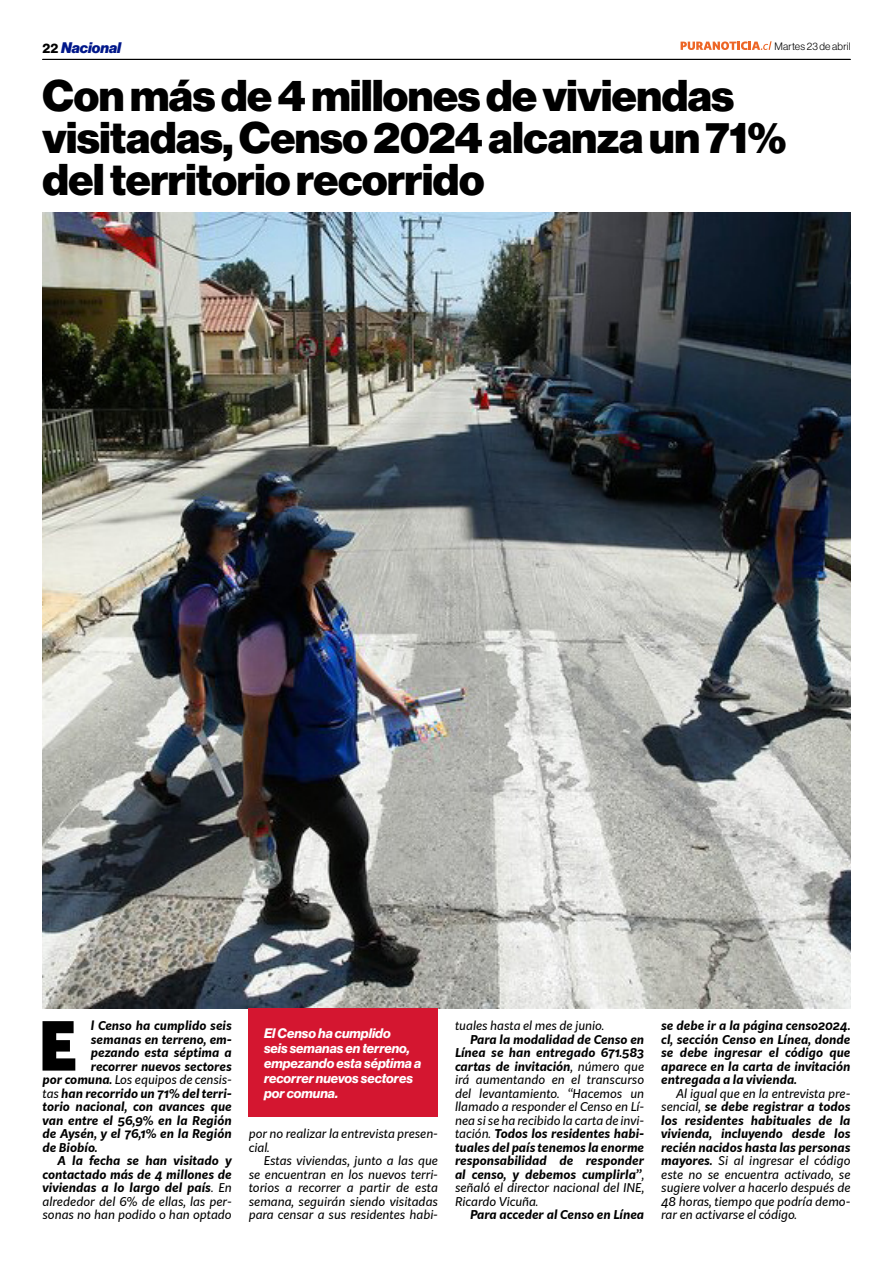
<style>
.page{position:relative;width:893px;height:1263px;background:#fff}
.page>*{position:absolute;margin:0;border:0;box-sizing:border-box;transform-origin:0 0}
.t1{font:900 66.3px "Kit Sans";color:#000}
.t2{font:43.5px/42px "N Haas Grotesk DS Pro 95 Blk";letter-spacing:-.01em;color:#000}
.t3{font:15px "N Haas Grotesk DS Pro 96 Blk It";color:#00178a}
.t4{font:13.5px/15px "N Haas Grotesk DS Pro 76 Bd It";color:#fff}
.t5{font:italic 12px/13.5px "Kit Sans";color:#000;text-align:justify}
.t6{font:italic 700 12px/13.5px "Kit Sans";color:#000;text-align:justify}
.t7{font:10.5px "N Haas Grotesk DS Pro 45 Lt";letter-spacing:.015em;color:#000}
.s1{font-family:"N Haas Grotesk DS Pro 75 Bd";font-size:13.5px;color:#000}
.s2{font-weight:700}
.s3{font-weight:400}
</style>
<div class="page">
<hr style="left:43px;top:59px;width:807px;height:1px;background:#000">
<svg style="left:681px;top:41px;width:91px;height:9px"></svg>
<img style="left:43px;top:213px;width:807px;height:795px">
<div style="left:249px;top:1008px;width:189px;height:109px;background:#d41630"></div>
<p class="t3" style="left:43px;top:39px;width:80px"><span class="s1">22</span> Nacional</p>
<p class="t7" style="left:774px;top:40px;width:78px">Martes 23 de abril</p>
<h2 class="t2" style="left:43px;top:75px;width:745px">Con más de 4 millones de viviendas visitadas, Censo 2024 alcanza un 71% del territorio recorrido</h2>
<h1 class="t1" style="left:39px;top:986px;width:40px">E</h1>
<p class="t6" style="left:91px;top:1018px;width:142px">l Censo ha cumplido seis</p>
<p class="t6" style="left:91px;top:1031px;width:142px">semanas en terreno, em-</p>
<p class="t6" style="left:91px;top:1045px;width:142px">pezando esta séptima a</p>
<p class="t6" style="left:91px;top:1058px;width:142px">recorrer nuevos sectores</p>
<p class="t5" style="left:43px;top:1072px;width:191px"><span class="s2">por comuna.</span> Los equipos de censis-</p>
<p class="t6" style="left:43px;top:1085px;width:191px"><span class="s3">tas</span> han recorrido un 71% del terri-</p>
<p class="t6" style="left:43px;top:1099px;width:191px">torio nacional, con avances que</p>
<p class="t6" style="left:43px;top:1112px;width:191px">van entre el 56,9% en la Región</p>
<p class="t6" style="left:43px;top:1126px;width:191px">de Aysén, y el 76,1% en la Región</p>
<p class="t6" style="left:43px;top:1139px;width:57px">de Biobío.</p>
<p class="t6" style="left:58px;top:1153px;width:176px">A la fecha se han visitado y</p>
<p class="t6" style="left:43px;top:1166px;width:191px">contactado más de 4 millones de</p>
<p class="t6" style="left:43px;top:1180px;width:191px">viviendas a lo largo del país<span class="s3">. En</span></p>
<p class="t5" style="left:43px;top:1194px;width:191px">alrededor del 6% de ellas, las per-</p>
<p class="t5" style="left:43px;top:1207px;width:191px">sonas no han podido o han optado</p>
<p class="t4" style="left:264px;top:1026px;width:159px">El Censo ha cumplido<br>seis semanas en terreno, empezando esta séptima a recorrer nuevos sectores por comuna.</p>
<p class="t5" style="left:249px;top:1126px;width:191px">por no realizar la entrevista presen&shy;cial.</p>
<p class="t5" style="left:249px;top:1153px;width:191px;text-indent:15px">Estas viviendas, junto a las que se encuentran en los nuevos terri&shy;torios a recorrer a partir de esta semana, seguirán siendo visitadas para censar a sus residentes habi-</p>
<p class="t5" style="left:455px;top:1018px;width:151px">tuales hasta el mes de junio.</p>
<p class="t5" style="left:455px;top:1032px;width:191px;text-indent:15px"><span class="s2">Para la modalidad de Censo en Línea se han entregado 671.583 cartas de invitación</span>, número que irá aumentando en el transcurso del levantamiento. “Hacemos un llamado a responder el Censo en Lí&shy;nea si se ha recibido la carta de invi&shy;tación. <span class="s2">Todos los residentes habi&shy;tuales del país tenemos la enorme responsabilidad de responder al censo, y debemos cumplirla”</span>, señaló el director nacional del INE, Ricardo Vicuña.</p>
<p class="t6" style="left:470px;top:1207px;width:176px">Para acceder al Censo en Línea</p>
<p class="t6" style="left:661px;top:1018px;width:191px">se debe ir a la página censo2024. cl, sección Censo en Línea, donde se debe ingresar el código que aparece en la carta de invitación entregada a la vivienda.</p>
<p class="t5" style="left:661px;top:1086px;width:191px;text-indent:15px">Al igual que en la entrevista pre&shy;sencial, <span class="s2">se debe registrar a todos los residentes habituales de la vivienda, incluyendo desde los recién nacidos hasta las personas mayores.</span> Si al ingresar el código este no se encuentra activado, se sugiere volver a hacerlo después de 48 horas, tiempo que podría demo&shy;rar en activarse el código.</p>
</div>
